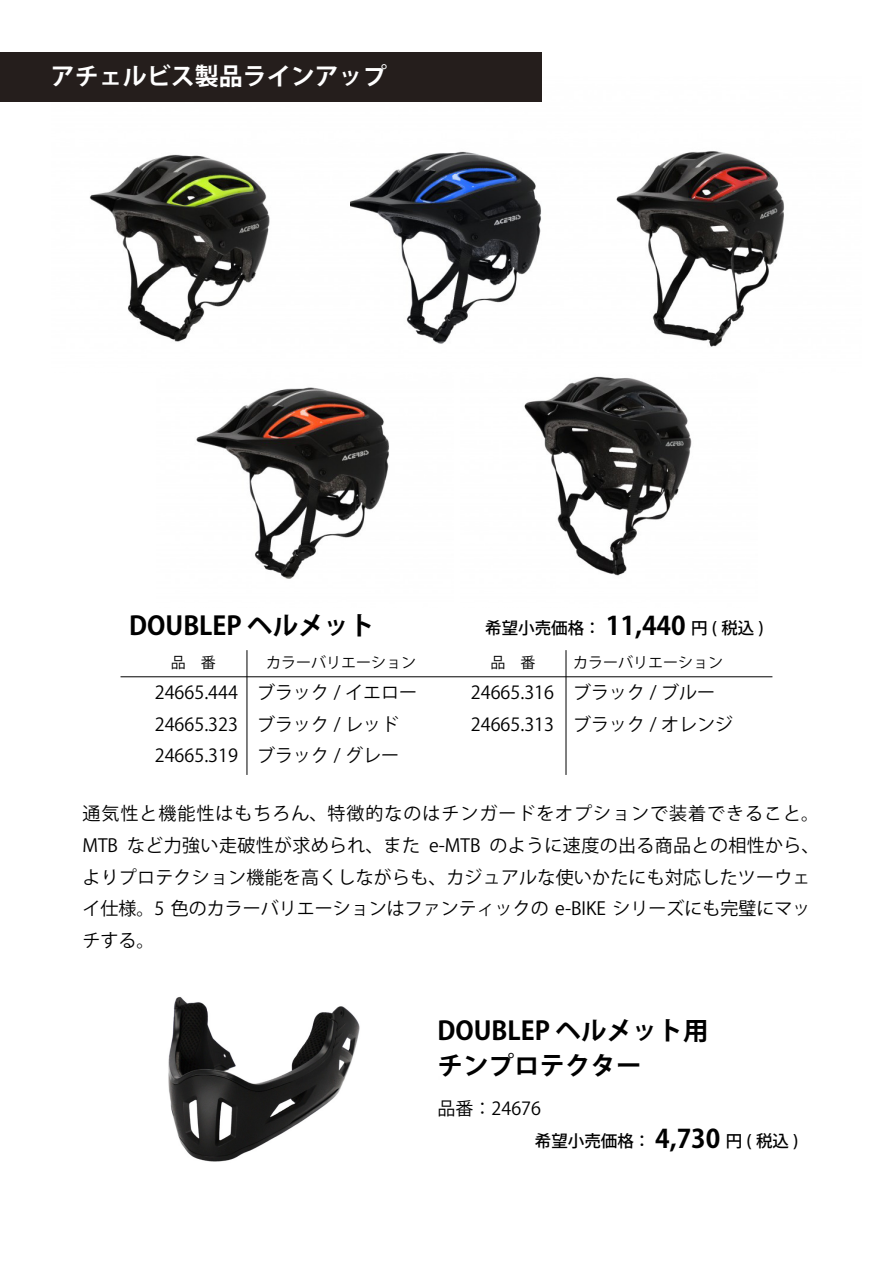
<style>
.page{position:relative;width:893px;height:1263px;background:#fff}
.page>*{position:absolute;margin:0;border:0;box-sizing:border-box;transform-origin:0 0}
.t1{font:700 25.5px/34.5px "Koz Go Pro";color:#000}
.t2{font:700 24px "Koz Go Pro";color:#fff}
.t3{font:18px/31.5px "Koz Go Pro";color:#000}
.t4{font:500 16.5px "Koz Go Pro";color:#000}
.t5{font:15px "Koz Go Pro";color:#000}
.s1{font-weight:700;font-size:25.5px}
</style>
<div class="page">
<img style="left:168px;top:997px;width:192px;height:165px">
<img style="left:196px;top:387px;width:193px;height:192px">
<img style="left:524px;top:376px;width:168px;height:200px">
<img style="left:350px;top:151px;width:191px;height:193px">
<img style="left:616px;top:151px;width:168px;height:196px">
<img style="left:89px;top:154px;width:181px;height:188px">
<div style="left:0;top:52px;width:542px;height:50px;background:#251e1c"></div>
<hr style="left:121px;top:676px;width:651px;height:1px;background:#000">
<hr style="left:247px;top:650px;width:1px;height:125px;background:#000">
<hr style="left:566px;top:650px;width:1px;height:125px;background:#000">
<h2 class="t2" style="left:51px;top:61px;width:337px">アチェルビス製品ラインアップ</h2>
<h1 class="t1" style="left:129px;top:610px;width:247px">DOUBLEP ヘルメット</h1>
<p class="t4" style="left:485px;top:617px;width:280px">希望小売価格： <span class="s1">11,440</span> 円 ( 税込 )</p>
<p class="t5" style="left:171px;top:653px;width:46px">品　番</p>
<p class="t5" style="left:266px;top:653px;width:151px">カラーバリエーション</p>
<p class="t5" style="left:490px;top:653px;width:46px">品　番</p>
<p class="t5" style="left:573px;top:653px;width:151px">カラーバリエーション</p>
<p class="t3" style="left:155px;top:677px;width:85px;text-align:justify">24665.444<br>24665.323<br>24665.319</p>
<p class="t3" style="left:573px;top:677px;width:161px">ブラック / ブルーブラック / オレンジ</p>
<p class="t3" style="left:257px;top:677px;width:161px">ブラック / イエローブラック / レッドブラック / グレー</p>
<p class="t3" style="left:471px;top:677px;width:85px">24665.316<br>24665.313</p>
<p class="t3" style="left:83px;top:799px;width:738px">通気性と機能性はもちろん、特徴的なのはチンガードをオプションで装着できること。MTB など力強い走破性が求められ、また e-MTB のように速度の出る商品との相性から、よりプロテクション機能を高くしながらも、カジュアルな使いかたにも対応したツーウェイ仕様。5 色のカラーバリエーションはファンティックの e-BIKE シリーズにも完璧にマッチする。</p>
<h1 class="t1" style="left:437px;top:1015px;width:273px">DOUBLEP ヘルメット用チンプロテクター</h1>
<p class="t3" style="left:437px;top:1093px;width:105px">品番：24676</p>
<p class="t4" style="left:535px;top:1130px;width:265px">希望小売価格： <span class="s1">4,730</span> 円 ( 税込 )</p>
</div>
